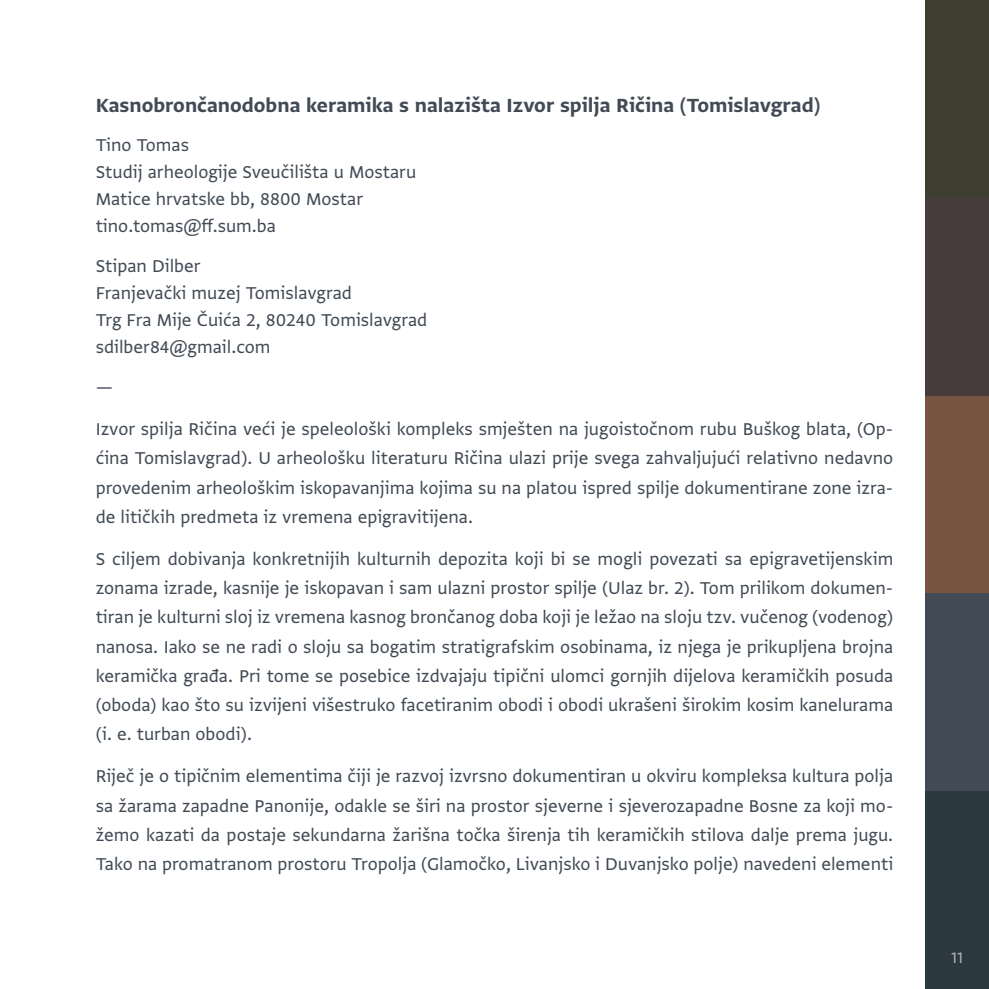
<style>
.page{position:relative;width:989px;height:989px;background:#fff}
.page>*{position:absolute;margin:0;border:0;box-sizing:border-box;transform-origin:0 0}
.t1{font:22.5px "Greta Sans Std Bld";color:#424b55}
.t2{font:20.25px/29.2px "Greta Sans Std";color:#424b55}
.t3{font:18px "Greta Sans Std";color:#b3b3b8}
</style>
<div class="page">
<div style="left:925px;top:198px;width:64px;height:197px;background:#483b3b"></div>
<div style="left:925px;top:395px;width:64px;height:198px;background:#795441"></div>
<div style="left:925px;top:593px;width:64px;height:198px;background:#424b55"></div>
<div style="left:925px;top:791px;width:64px;height:198px;background:#2c3840"></div>
<div style="left:925px;top:0;width:64px;height:198px;background:#3e3f30"></div>
<p class="t1" style="left:96px;top:92px;width:726px">Kasnobrončanodobna keramika s nalazišta Izvor spilja Ričina (Tomislavgrad)</p>
<p class="t2" style="left:96px;top:131px;width:322px;line-height:27px">Tino Tomas<br>Studij arheologije Sveučilišta u Mostaru<br>Matice hrvatske bb, 8800 Mostar tino.tomas@ff.sum.ba</p>
<p class="t2" style="left:96px;top:252px;width:333px;line-height:27px">Stipan Dilber<br>Franjevački muzej Tomislavgrad<br>Trg Fra Mije Čuića 2, 80240 Tomislavgrad sdilber84@gmail.com</p>
<p class="t2" style="left:96px;top:365px;width:799px;line-height:42.1px">—<br>Izvor spilja Ričina veći je speleološki kompleks smješten na jugoistočnom rubu Buškog blata, (Op-</p>
<p class="t2" style="left:96px;top:443px;width:799px;text-align:justify">ćina Tomislavgrad). U arheološku literaturu Ričina ulazi prije svega zahvaljujući relativno nedavno provedenim arheološkim iskopavanjima kojima su na platou ispred spilje dokumentirane zone izra&shy;de litičkih predmeta iz vremena epigravitijena.</p>
<p class="t2" style="left:96px;top:544px;width:799px;text-align:justify">S ciljem dobivanja konkretnijih kulturnih depozita koji bi se mogli povezati sa epigravetijenskim zonama izrade, kasnije je iskopavan i sam ulazni prostor spilje (Ulaz br. 2). Tom prilikom dokumen&shy;tiran je kulturni sloj iz vremena kasnog brončanog doba koji je ležao na sloju tzv. vučenog (vodenog) nanosa. Iako se ne radi o sloju sa bogatim stratigrafskim osobinama, iz njega je prikupljena brojna keramička građa. Pri tome se posebice izdvajaju tipični ulomci gornjih dijelova keramičkih posuda (oboda) kao što su izvijeni višestruko facetiranim obodi i obodi ukrašeni širokim kosim kanelurama (i. e. turban obodi).</p>
<p class="t2" style="left:96px;top:761px;width:799px;text-align:justify">Riječ je o tipičnim elementima čiji je razvoj izvrsno dokumentiran u okviru kompleksa kultura polja sa žarama zapadne Panonije, odakle se širi na prostor sjeverne i sjeverozapadne Bosne za koji mo&shy;žemo kazati da postaje sekundarna žarišna točka širenja tih keramičkih stilova dalje prema jugu.<br>Tako na promatranom prostoru Tropolja (Glamočko, Livanjsko i Duvanjsko polje) navedeni elementi</p>
<p class="t3" style="left:951px;top:947px;width:13px">11</p>
</div>
